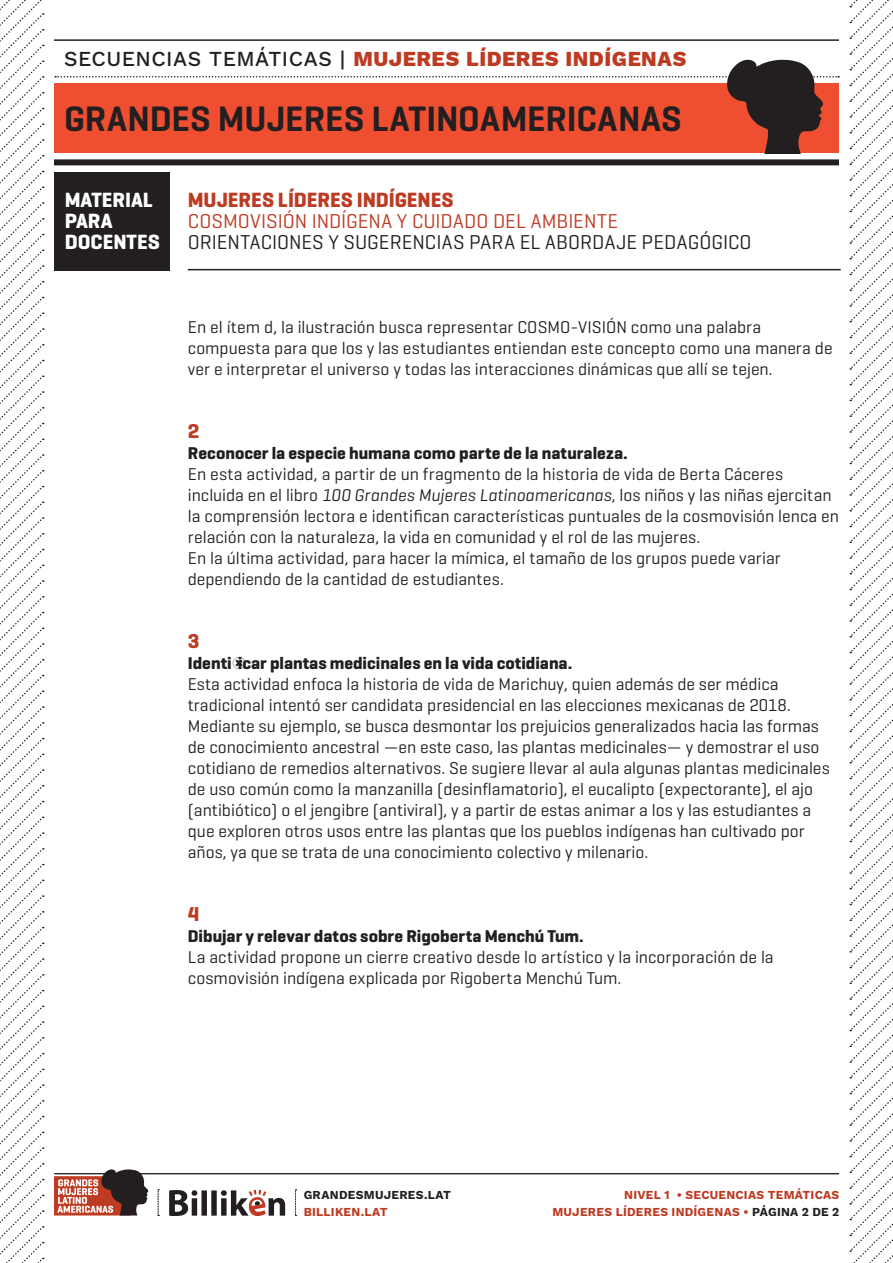
<style>
.page{position:relative;width:893px;height:1263px;background:#fff}
.page>*{position:absolute;margin:0;border:0;box-sizing:border-box;transform-origin:0 0}
.t1{font:600 36px "Geogrotesque";color:#231f20}
.t2{font:21px "Work Sans";letter-spacing:.025em;color:#bc3b22}
.TITULO_INTEGRADO{font:700 21px "Geogrotesque";letter-spacing:-.005em;color:#bc3b22}
.TITULO_INTEGRADO-2{font:700 21px/21px "Geogrotesque";color:#fff}
._1_2_3{font:20.4px "Geogrotesque";letter-spacing:.005em;color:#231f20}
._1_2_3-2{font:20.4px "Geogrotesque";color:#bc3b22}
._1_2_3-3{font:700 20.4px "Geogrotesque";color:#bc3b22}
.TEXTO_BASE{font:700 20.4px "Geogrotesque";color:#bc3b22}
.TEXTO_BASE-2{font:17.4px/21px "Geogrotesque";color:#231f20}
.TEXTO_BASE-3{font:700 17.4px "Geogrotesque";color:#231f20}
.t3{font:12px/17px "Work Sans";letter-spacing:.02em;color:#bc3b22;text-align:right}
.t4{font:12px "Work Sans";letter-spacing:.025em;color:#231f20}
.s1{color:#231f20}
.s2{font-style:italic}
.s3{font-weight:700}
</style>
<div class="page">
<div style="left:54px;top:159px;width:785px;height:6px;background:#231f20"></div>
<hr style="left:54px;top:39px;width:785px;height:2px;background:#231f20">
<svg style="left:55px;top:60px;width:784px;height:93px"></svg>
<svg style="left:169px;top:1190px;width:116px;height:26px"></svg>
<svg style="left:54px;top:1169px;width:95px;height:46px"></svg>
<hr style="left:54px;top:1173px;width:785px;height:1px;background:#231f20">
<svg style="left:158px;top:1189px;width:1px;height:27px"></svg>
<svg style="left:295px;top:1189px;width:2px;height:27px"></svg>
<div style="left:54px;top:172px;width:116px;height:98px;background:#231f20"></div>
<hr style="left:188px;top:269px;width:653px;height:1px;background:#231f20">
<svg style="left:849px;top:0;width:44px;height:1263px"></svg>
<svg style="left:0;top:0;width:44px;height:1263px"></svg>
<p class="t2" style="left:64px;top:43px;width:624px"><span class="s1">SECUENCIAS TEMÁTICAS |</span> MUJERES LÍDERES INDÍGENAS</p>
<h1 class="t1" style="left:64px;top:96px;width:619px">GRANDES MUJERES LATINOAMERICANAS</h1>
<p class="TITULO_INTEGRADO-2" style="left:65px;top:190px;width:97px">MATERIAL<br>PARA<br>DOCENTES</p>
<p class="TITULO_INTEGRADO" style="left:188px;top:187px;width:267px">MUJERES LÍDERES INDÍGENES</p>
<p class="_1_2_3-2" style="left:188px;top:209px;width:432px">COSMOVISIÓN INDÍGENA Y CUIDADO DEL AMBIENTE</p>
<p class="_1_2_3" style="left:188px;top:230px;width:565px">ORIENTACIONES Y SUGERENCIAS PARA EL ABORDAJE PEDAGÓGICO</p>
<p class="TEXTO_BASE-2" style="left:188px;top:316px;width:646px">En el ítem d, la ilustración busca representar COSMO-VISIÓN como una palabra compuesta para que los y las estudiantes entiendan este concepto como una manera de ver e interpretar el universo y todas las interacciones dinámicas que allí se tejen.</p>
<p class="_1_2_3-3" style="left:188px;top:419px;width:13px">2</p>
<p class="TEXTO_BASE-3" style="left:188px;top:443px;width:441px">Reconocer la especie humana como parte de la naturaleza.</p>
<p class="TEXTO_BASE-2" style="left:188px;top:463px;width:653px">En esta actividad, a partir de un fragmento de la historia de vida de Berta Cáceres incluida en el libro <span class="s2">100 Grandes Mujeres Latinoamericanas</span>, los niños y las niñas ejercitan la comprensión lectora e identifican características puntuales de la cosmovisión lenca en relación con la naturaleza, la vida en comunidad y el rol de las mujeres.<br>En la última actividad, para hacer la mímica, el tamaño de los grupos puede variar dependiendo de la cantidad de estudiantes.</p>
<p class="TEXTO_BASE" style="left:188px;top:629px;width:13px">3</p>
<p class="TEXTO_BASE-2" style="left:188px;top:652px;width:643px"><span class="s3">Identificar plantas medicinales en la vida cotidiana.<br></span>Esta actividad enfoca la historia de vida de Marichuy, quien además de ser médica tradicional intentó ser candidata presidencial en las elecciones mexicanas de 2018.<br>Mediante su ejemplo, se busca desmontar los prejuicios generalizados hacia las formas de conocimiento ancestral —en este caso, las plantas medicinales— y demostrar el uso cotidiano de remedios alternativos. Se sugiere llevar al aula algunas plantas medicinales de uso común como la manzanilla (desinflamatorio), el eucalipto (expectorante), el ajo (antibiótico) o el jengibre (antiviral), y a partir de estas animar a los y las estudiantes a que exploren otros usos entre las plantas que los pueblos indígenas han cultivado por años, ya que se trata de una conocimiento colectivo y milenario.</p>
<p class="_1_2_3-3" style="left:188px;top:902px;width:13px">4</p>
<p class="TEXTO_BASE-3" style="left:188px;top:926px;width:398px">Dibujar y relevar datos sobre Rigoberta Menchú Tum.</p>
<p class="TEXTO_BASE-2" style="left:188px;top:946px;width:587px">La actividad propone un cierre creativo desde lo artístico y la incorporación de la cosmovisión indígena explicada por Rigoberta Menchú Tum.</p>
<p class="t4" style="left:304px;top:1185px;width:149px">GRANDESMUJERES.LAT</p>
<p class="t3" style="left:304px;top:1202px;width:86px">BILLIKEN.LAT</p>
<p class="t3" style="left:552px;top:1185px;width:289px">NIVEL 1 • SECUENCIAS TEMÁTICAS<br>MUJERES LÍDERES INDÍGENAS • <span class="s1">PÁGINA 2 DE 2</span></p>
</div>
